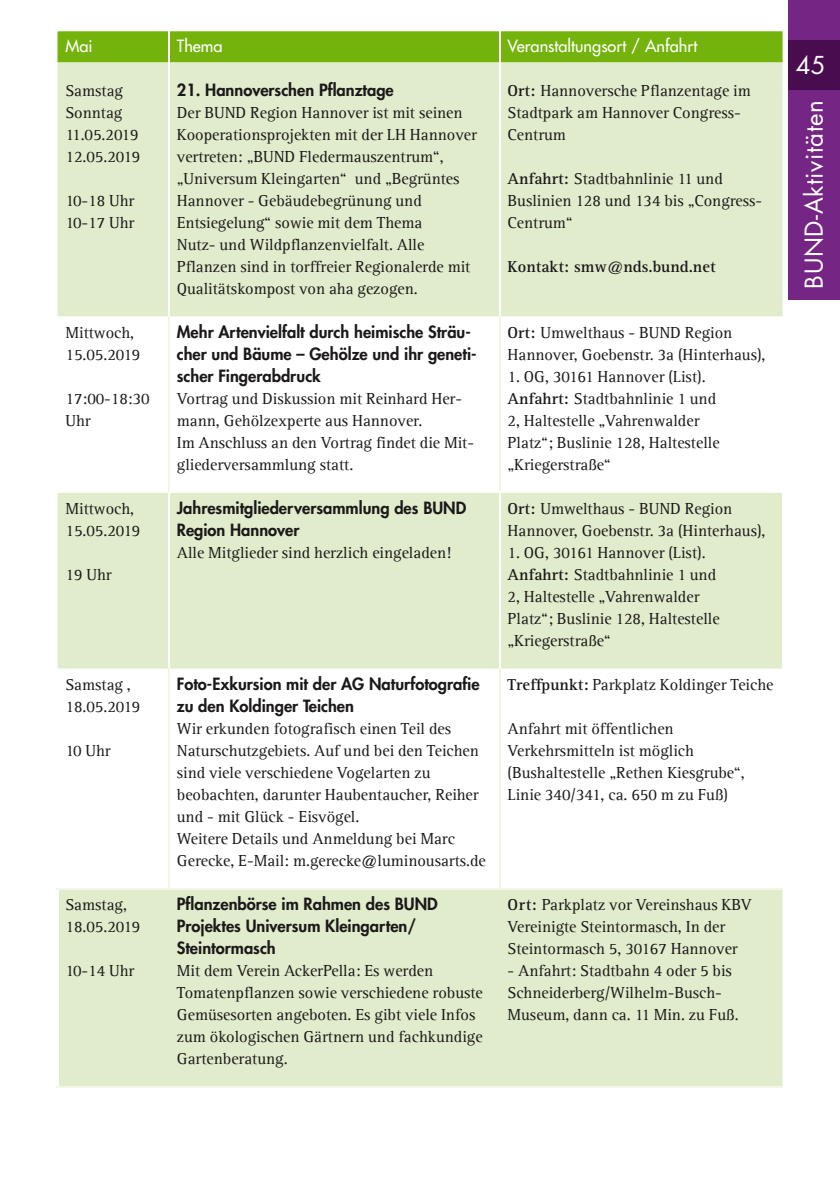
<style>
.page{position:relative;width:840px;height:1191px;background:#fff}
.page>*{position:absolute;margin:0;border:0;box-sizing:border-box;transform-origin:0 0}
.t1{font:24px "Futura CE";letter-spacing:.025em;color:#fff}
.t2{font:16.4px/22px "Agfa Rotis Serif";color:#1b1819}
.t3{font:800 16.4px/22px "Futura";color:#1b1819}
.t4{font:500 16.4px "Futura CE";color:#fff}
.t5{font:700 16.4px "Agfa Rotis Serif";color:#1b1819}
.s1{font-weight:700}
</style>
<div class="page">
<div style="left:57px;top:31px;width:725px;height:31px;background:#74b30c"></div>
<div style="left:57px;top:62px;width:725px;height:1024px;background:#e0eccb"></div>
<svg style="left:57px;top:316px;width:725px;height:572px"></svg>
<hr style="left:168px;top:31px;width:1px;height:31px;background:#fff">
<hr style="left:498px;top:31px;width:2px;height:31px;background:#fff">
<hr style="left:168px;top:62px;width:1px;height:254px;background:#fff">
<hr style="left:498px;top:62px;width:2px;height:254px;background:#fff">
<hr style="left:168px;top:316px;width:1px;height:176px;background:#f2f6e7">
<hr style="left:498px;top:316px;width:2px;height:176px;background:#f2f6e7">
<hr style="left:168px;top:492px;width:1px;height:176px;background:#fff">
<hr style="left:498px;top:492px;width:2px;height:176px;background:#fff">
<hr style="left:781px;top:492px;width:1px;height:176px;background:#fff">
<hr style="left:168px;top:668px;width:1px;height:220px;background:#f2f6e7">
<hr style="left:57px;top:889px;width:1px;height:197px;background:#fff">
<hr style="left:57px;top:888px;width:112px;height:1px;background:#f2f6e7">
<hr style="left:169px;top:888px;width:330px;height:1px;background:#f2f6e7">
<hr style="left:57px;top:1086px;width:112px;height:1px;background:#f2f6e7">
<hr style="left:169px;top:1086px;width:330px;height:1px;background:#f2f6e7">
<hr style="left:498px;top:668px;width:2px;height:220px;background:#f2f6e7">
<hr style="left:499px;top:888px;width:283px;height:1px;background:#f2f6e7">
<hr style="left:499px;top:1086px;width:283px;height:1px;background:#f2f6e7">
<div style="left:788px;top:0;width:51px;height:300px;background:#752584"></div>
<div style="left:788px;top:40px;width:51px;height:49px;background:#490d4f"></div>
<p class="t4" style="left:65px;top:35px;width:29px">Mai</p>
<p class="t4" style="left:177px;top:35px;width:47px">Thema</p>
<p class="t4" style="left:507px;top:35px;width:191px">Veranstaltungsort / Anfahrt</p>
<p class="t2" style="left:65px;top:80px;width:76px">Samstag<br>Sonntag<br>11.05.2019<br>12.05.2019</p>
<p class="t2" style="left:65px;top:190px;width:70px">10-18 Uhr<br>10-17 Uhr</p>
<p class="t3" style="left:177px;top:79px;width:218px">21. Hannoverschen Pflanztage</p>
<p class="t2" style="left:177px;top:102px;width:301px">Der BUND Region Hannover ist mit seinen Kooperationsprojekten mit der LH Hannover vertreten: „BUND Fledermauszentrum“, „Universum Kleingarten“ und „Begrüntes Hannover - Gebäudebegrünung und Entsiegelung“ sowie mit dem Thema<br>Nutz- und Wildpflanzenvielfalt. Alle Pflanzen sind in torffreier Regionalerde mit Qualitätskompost von aha gezogen.</p>
<p class="t2" style="left:507px;top:80px;width:244px"><span class="s1">Ort:</span> Hannoversche Pflanzentage im<br>Stadtpark am Hannover Congress-<br>Centrum</p>
<p class="t2" style="left:507px;top:168px;width:256px"><span class="s1">Anfahrt:</span> Stadtbahnlinie 11 und<br>Buslinien 128 und 134 bis „Congress-<br>Centrum“</p>
<p class="t5" style="left:507px;top:257px;width:209px">Kontakt: smw@nds.bund.net</p>
<p class="t2" style="left:65px;top:322px;width:76px">Mittwoch,<br>15.05.2019</p>
<p class="t2" style="left:65px;top:388px;width:86px">17:00-18:30<br>Uhr</p>
<p class="t3" style="left:177px;top:321px;width:301px">Mehr Artenvielfalt durch heimische Sträu&shy;cher und Bäume – Gehölze und ihr geneti&shy;scher Fingerabdruck</p>
<p class="t2" style="left:177px;top:388px;width:298px">Vortrag und Diskussion mit Reinhard Her&shy;mann, Gehölzexperte aus Hannover.<br>Im Anschluss an den Vortrag findet die Mit&shy;gliederversammlung statt.</p>
<p class="t2" style="left:507px;top:322px;width:259px"><span class="s1">Ort:</span> Umwelthaus - BUND Region<br>Hannover, Goebenstr. 3a (Hinterhaus),</p>
<p class="t2" style="left:507px;top:366px;width:213px">1. OG, 30161 Hannover (List).<br><span class="s1">Anfahrt:</span> Stadtbahnlinie 1 und<br>2, Haltestelle „Vahrenwalder<br>Platz“; Buslinie 128, Haltestelle „Kriegerstraße“</p>
<p class="t2" style="left:65px;top:498px;width:76px">Mittwoch,<br>15.05.2019</p>
<p class="t2" style="left:65px;top:564px;width:48px">19 Uhr</p>
<p class="t3" style="left:177px;top:497px;width:291px">Jahresmitgliederversammlung des BUND<br>Region Hannover</p>
<p class="t2" style="left:177px;top:542px;width:276px">Alle Mitglieder sind herzlich eingeladen!</p>
<p class="t2" style="left:507px;top:498px;width:259px"><span class="s1">Ort:</span> Umwelthaus - BUND Region<br>Hannover, Goebenstr. 3a (Hinterhaus),</p>
<p class="t2" style="left:507px;top:542px;width:213px">1. OG, 30161 Hannover (List).<br><span class="s1">Anfahrt:</span> Stadtbahnlinie 1 und<br>2, Haltestelle „Vahrenwalder<br>Platz“; Buslinie 128, Haltestelle „Kriegerstraße“</p>
<p class="t2" style="left:65px;top:674px;width:76px">Samstag ,<br>18.05.2019</p>
<p class="t2" style="left:65px;top:740px;width:47px">10 Uhr</p>
<p class="t3" style="left:177px;top:673px;width:304px">Foto-Exkursion mit der AG Naturfotografie zu den Koldinger Teichen</p>
<p class="t2" style="left:177px;top:718px;width:310px">Wir erkunden fotografisch einen Teil des Naturschutzgebiets. Auf und bei den Teichen sind viele verschiedene Vogelarten zu beobachten, darunter Haubentaucher, Reiher und - mit Glück - Eisvögel.<br>Weitere Details und Anmeldung bei Marc Gerecke, E-Mail: m.gerecke@luminousarts.de</p>
<p class="t2" style="left:507px;top:674px;width:267px"><span class="s1">Treffpunkt:</span> Parkplatz Koldinger Teiche</p>
<p class="t2" style="left:507px;top:718px;width:238px">Anfahrt mit öffentlichen<br>Verkehrsmitteln ist möglich (Bushaltestelle „Rethen Kiesgrube“,<br>Linie 340/341, ca. 650 m zu Fuß)</p>
<p class="t2" style="left:65px;top:894px;width:76px">Samstag,<br>18.05.2019</p>
<p class="t2" style="left:65px;top:960px;width:70px">10-14 Uhr</p>
<p class="t3" style="left:177px;top:893px;width:262px">Pflanzenbörse im Rahmen des BUND<br>Projektes Universum Kleingarten/<br>Steintormasch</p>
<p class="t2" style="left:177px;top:960px;width:307px">Mit dem Verein AckerPella: Es werden Tomatenpflanzen sowie verschiedene robuste Gemüsesorten angeboten. Es gibt viele Infos zum ökologischen Gärtnern und fachkundige Gartenberatung.</p>
<p class="t2" style="left:507px;top:894px;width:246px"><span class="s1">Ort:</span> Parkplatz vor Vereinshaus KBV<br>Vereinigte Steintormasch, In der<br>Steintormasch 5, 30167 Hannover</p>
<p class="t2" style="left:507px;top:960px;width:232px">- Anfahrt: Stadtbahn 4 oder 5 bis<br>Schneiderberg/Wilhelm-Busch-<br>Museum, dann ca. 11 Min. zu Fuß.</p>
<h1 class="t1" style="left:795px;top:50px;width:31px">45</h1>
<h1 class="t1" style="left:798px;top:288px;width:190px;rotate:-90deg">BUND-Aktivitäten</h1>
</div>
